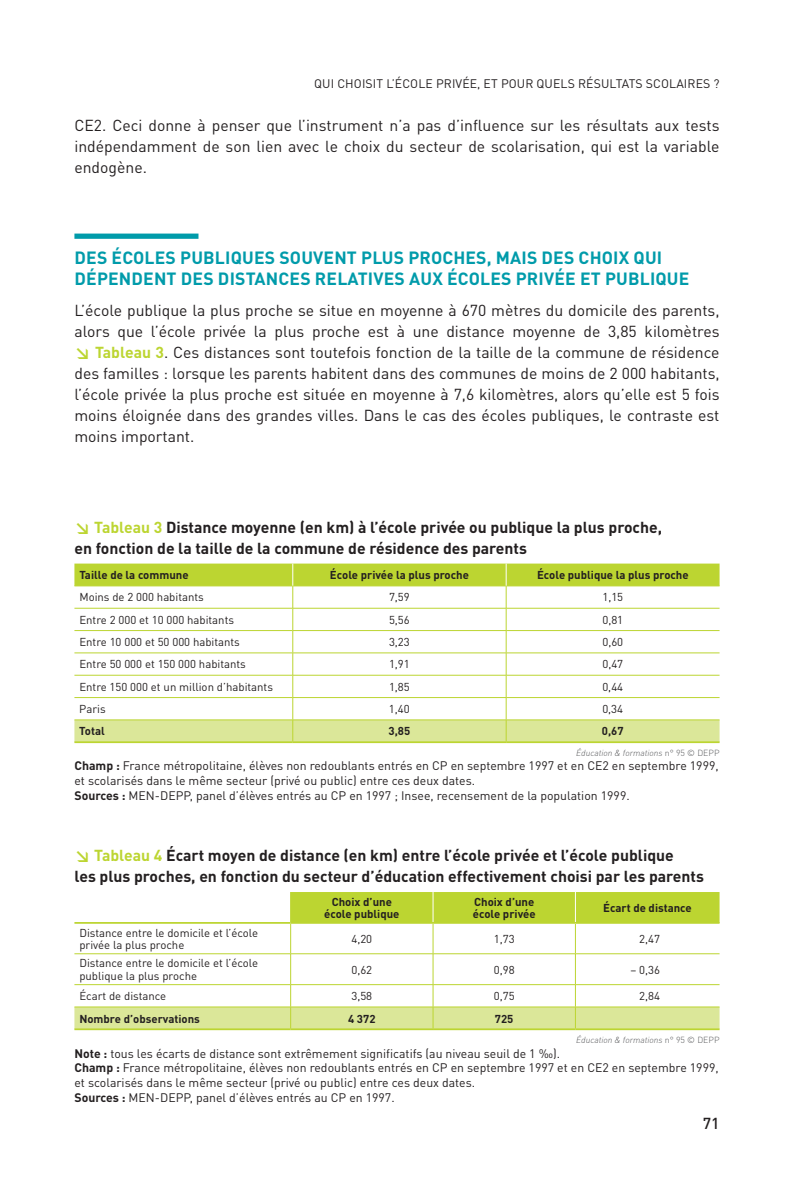
<style>
.page{position:relative;width:794px;height:1191px;background:#fff}
.page>*{position:absolute;margin:0;border:0;box-sizing:border-box;transform-origin:0 0}
.Niveau_1{font:700 17.5px/21px "DINOT";letter-spacing:.01em;color:#009baa}
.Courant{font:15.75px/21px "DINOT";color:#231f20;text-align:justify}
.Titre{font:700 15.75px/21px "DINOT";color:#231f20}
.t1{font:500 15.75px "DINOT";color:#231f20}
.Titre-2{font:12.25px/14.7px "DINOT";color:#231f20}
.Titre_courant__droit{font:12.25px "DINOT";letter-spacing:.01em;color:#231f20}
.Courant-2{font:11.38px "DINOT";color:#231f20}
.Style_Arial_10_pt_Ju{font:11.38px/12.2px "DINOT";color:#231f20}
.Style_Arial_10_pt_Ju-2{font:700 11.38px/12.2px "DINOT";color:#231f20;text-align:center}
.Courant-3{font:700 11.38px "DINOT";color:#231f20}
.Titre-3{font:italic 300 8.75px "DINOT";color:#57585a}
.s1{font-weight:700;color:#bcd531}
.s2{color:#bcd531}
.s3{font-style:normal}
.s4{font-weight:700}
</style>
<div class="page">
<div style="left:74px;top:233px;width:124px;height:6px;background:#009baa"></div>
<hr style="left:74px;top:741px;width:219px;height:2px;background:#bcd531">
<hr style="left:293px;top:741px;width:213px;height:2px;background:#bcd531">
<hr style="left:506px;top:741px;width:213px;height:2px;background:#bcd531">
<svg style="left:74px;top:563px;width:645px;height:179px"></svg>
<div style="left:291px;top:892px;width:428px;height:30px;background:#bcd531"></div>
<hr style="left:290px;top:892px;width:1px;height:30px;background:#bcd531">
<hr style="left:290px;top:923px;width:1px;height:30px;background:#bcd531">
<hr style="left:433px;top:923px;width:1px;height:30px;background:#bcd531">
<hr style="left:575px;top:923px;width:1px;height:30px;background:#bcd531">
<hr style="left:290px;top:954px;width:1px;height:30px;background:#bcd531">
<hr style="left:433px;top:954px;width:1px;height:30px;background:#bcd531">
<hr style="left:575px;top:954px;width:1px;height:30px;background:#bcd531">
<svg style="left:74px;top:984px;width:645px;height:44px"></svg>
<hr style="left:74px;top:1028px;width:217px;height:2px;background:#bcd531">
<hr style="left:291px;top:1028px;width:142px;height:2px;background:#bcd531">
<hr style="left:433px;top:1028px;width:142px;height:2px;background:#bcd531">
<hr style="left:575px;top:1028px;width:144px;height:2px;background:#bcd531">
<hr style="left:74px;top:922px;width:217px;height:1px;background:#bcd531">
<hr style="left:291px;top:922px;width:142px;height:1px;background:#bcd531">
<hr style="left:433px;top:922px;width:142px;height:1px;background:#bcd531">
<hr style="left:575px;top:922px;width:144px;height:1px;background:#bcd531">
<hr style="left:74px;top:953px;width:217px;height:1px;background:#bcd531">
<hr style="left:291px;top:953px;width:142px;height:1px;background:#bcd531">
<hr style="left:433px;top:953px;width:142px;height:1px;background:#bcd531">
<hr style="left:575px;top:953px;width:144px;height:1px;background:#bcd531">
<hr style="left:433px;top:892px;width:1px;height:30px;background:#fff">
<hr style="left:575px;top:892px;width:1px;height:30px;background:#fff">
<p class="Titre_courant__droit" style="left:314px;top:75px;width:407px">QUI CHOISIT L’ÉCOLE PRIVÉE, ET POUR QUELS RÉSULTATS SCOLAIRES ?</p>
<p class="Courant" style="left:74px;top:115px;width:646px">CE2. Ceci donne à penser que l’instrument n’a pas d’influence sur les résultats aux tests indépendamment de son lien avec le choix du secteur de scolarisation, qui est la variable endogène.</p>
<p class="Niveau_1" style="left:74px;top:246px;width:616px">DES ÉCOLES PUBLIQUES SOUVENT PLUS PROCHES, MAIS DES CHOIX QUI<br>DÉPENDENT DES DISTANCES RELATIVES AUX ÉCOLES PRIVÉE ET PUBLIQUE</p>
<p class="Courant" style="left:74px;top:299px;width:646px">L’école publique la plus proche se situe en moyenne à 670 mètres du domicile des parents, alors que l’école privée la plus proche est à une distance moyenne de 3,85 kilomètres <span class="s1">↘ Tableau 3</span>. Ces distances sont toutefois fonction de la taille de la commune de résidence des familles : lorsque les parents habitent dans des communes de moins de 2 000 habitants, l’école privée la plus proche est située en moyenne à 7,6 kilomètres, alors qu’elle est 5 fois moins éloignée dans des grandes villes. Dans le cas des écoles publiques, le contraste est moins important.</p>
<p class="Titre" style="left:74px;top:516px;width:589px"><span class="s2">↘ Tableau 3</span> Distance moyenne (en km) à l’école privée ou publique la plus proche, en fonction de la taille de la commune de résidence des parents</p>
<p class="Courant-3" style="left:79px;top:567px;width:111px">Taille de la commune</p>
<p class="Courant-3" style="left:330px;top:567px;width:141px">École privée la plus proche</p>
<p class="Courant-3" style="left:537px;top:567px;width:153px">École publique la plus proche</p>
<p class="Courant-2" style="left:79px;top:590px;width:126px">Moins de 2 000 habitants</p>
<p class="Courant-2" style="left:389px;top:590px;width:22px">7,59</p>
<p class="Courant-2" style="left:602px;top:590px;width:22px">1,15</p>
<p class="Courant-2" style="left:79px;top:612px;width:156px">Entre 2 000 et 10 000 habitants</p>
<p class="Courant-2" style="left:389px;top:612px;width:22px">5,56</p>
<p class="Courant-2" style="left:602px;top:612px;width:22px">0,81</p>
<p class="Courant-2" style="left:79px;top:635px;width:162px">Entre 10 000 et 50 000 habitants</p>
<p class="Courant-2" style="left:389px;top:635px;width:22px">3,23</p>
<p class="Courant-2" style="left:602px;top:635px;width:22px">0,60</p>
<p class="Courant-2" style="left:79px;top:657px;width:168px">Entre 50 000 et 150 000 habitants</p>
<p class="Courant-2" style="left:389px;top:657px;width:22px">1,91</p>
<p class="Courant-2" style="left:602px;top:657px;width:22px">0,47</p>
<p class="Courant-2" style="left:79px;top:679px;width:195px">Entre 150 000 et un million d’habitants</p>
<p class="Courant-2" style="left:389px;top:679px;width:22px">1,85</p>
<p class="Courant-2" style="left:602px;top:679px;width:22px">0,44</p>
<p class="Courant-2" style="left:79px;top:702px;width:28px">Paris</p>
<p class="Courant-2" style="left:389px;top:702px;width:22px">1,40</p>
<p class="Courant-2" style="left:602px;top:702px;width:22px">0,34</p>
<p class="Courant-3" style="left:79px;top:724px;width:27px">Total</p>
<p class="Courant-3" style="left:388px;top:724px;width:23px">3,85</p>
<p class="Courant-3" style="left:602px;top:724px;width:23px">0,67</p>
<p class="Titre-3" style="left:576px;top:747px;width:145px">Éducation &amp; formations <span class="s3">n° 95 © DEPP</span></p>
<p class="Titre-2" style="left:74px;top:758px;width:646px"><span class="s4">Champ :</span> France métropolitaine, élèves non redoublants entrés en CP en septembre 1997 et en CE2 en septembre 1999, et scolarisés dans le même secteur (privé ou public) entre ces deux dates.</p>
<p class="Titre-2" style="left:74px;top:788px;width:557px"><span class="s4">Sources :</span> MEN-DEPP, panel d’élèves entrés au CP en 1997 ; Insee, recensement de la population 1999.</p>
<p class="Titre" style="left:74px;top:844px;width:631px"><span class="s2">↘ Tableau 4</span> Écart moyen de distance (en km) entre l’école privée et l’école publique<br>les plus proches, en fonction du secteur d’éducation effectivement choisi par les parents</p>
<p class="Style_Arial_10_pt_Ju-2" style="left:324px;top:895px;width:77px">Choix d’une école publique</p>
<p class="Style_Arial_10_pt_Ju-2" style="left:473px;top:895px;width:64px;text-align:left">Choix d’une école privée</p>
<p class="Style_Arial_10_pt_Ju-2" style="left:603px;top:901px;width:90px">Écart de distance</p>
<p class="Style_Arial_10_pt_Ju" style="left:79px;top:926px;width:180px">Distance entre le domicile et l’école privée la plus proche</p>
<p class="Style_Arial_10_pt_Ju" style="left:351px;top:932px;width:22px">4,20</p>
<p class="Style_Arial_10_pt_Ju" style="left:494px;top:932px;width:22px">1,73</p>
<p class="Style_Arial_10_pt_Ju" style="left:639px;top:932px;width:22px">2,47</p>
<p class="Style_Arial_10_pt_Ju" style="left:79px;top:957px;width:180px">Distance entre le domicile et l’école publique la plus proche</p>
<p class="Style_Arial_10_pt_Ju" style="left:351px;top:963px;width:22px">0,62</p>
<p class="Style_Arial_10_pt_Ju" style="left:494px;top:963px;width:22px">0,98</p>
<p class="Style_Arial_10_pt_Ju" style="left:630px;top:963px;width:31px">– 0,36</p>
<p class="Style_Arial_10_pt_Ju" style="left:79px;top:989px;width:88px">Écart de distance</p>
<p class="Style_Arial_10_pt_Ju" style="left:351px;top:989px;width:22px">3,58</p>
<p class="Style_Arial_10_pt_Ju" style="left:494px;top:989px;width:22px">0,75</p>
<p class="Style_Arial_10_pt_Ju" style="left:639px;top:989px;width:22px">2,84</p>
<p class="Style_Arial_10_pt_Ju-2" style="left:79px;top:1012px;width:122px">Nombre d’observations</p>
<p class="Style_Arial_10_pt_Ju-2" style="left:348px;top:1012px;width:29px">4 372</p>
<p class="Style_Arial_10_pt_Ju-2" style="left:495px;top:1012px;width:20px">725</p>
<p class="Titre-3" style="left:576px;top:1034px;width:145px">Éducation &amp; formations <span class="s3">n° 95 © DEPP</span></p>
<p class="Titre-2" style="left:74px;top:1045px;width:487px"><span class="s4">Note :</span> tous les écarts de distance sont extrêmement significatifs (au niveau seuil de 1 ‰).</p>
<p class="Titre-2" style="left:74px;top:1060px;width:646px"><span class="s4">Champ :</span> France métropolitaine, élèves non redoublants entrés en CP en septembre 1997 et en CE2 en septembre 1999, et scolarisés dans le même secteur (privé ou public) entre ces deux dates.</p>
<p class="Titre-2" style="left:74px;top:1089px;width:322px"><span class="s4">Sources :</span> MEN-DEPP, panel d’élèves entrés au CP en 1997.</p>
<p class="t1" style="left:703px;top:1112px;width:18px">71</p>
</div>
